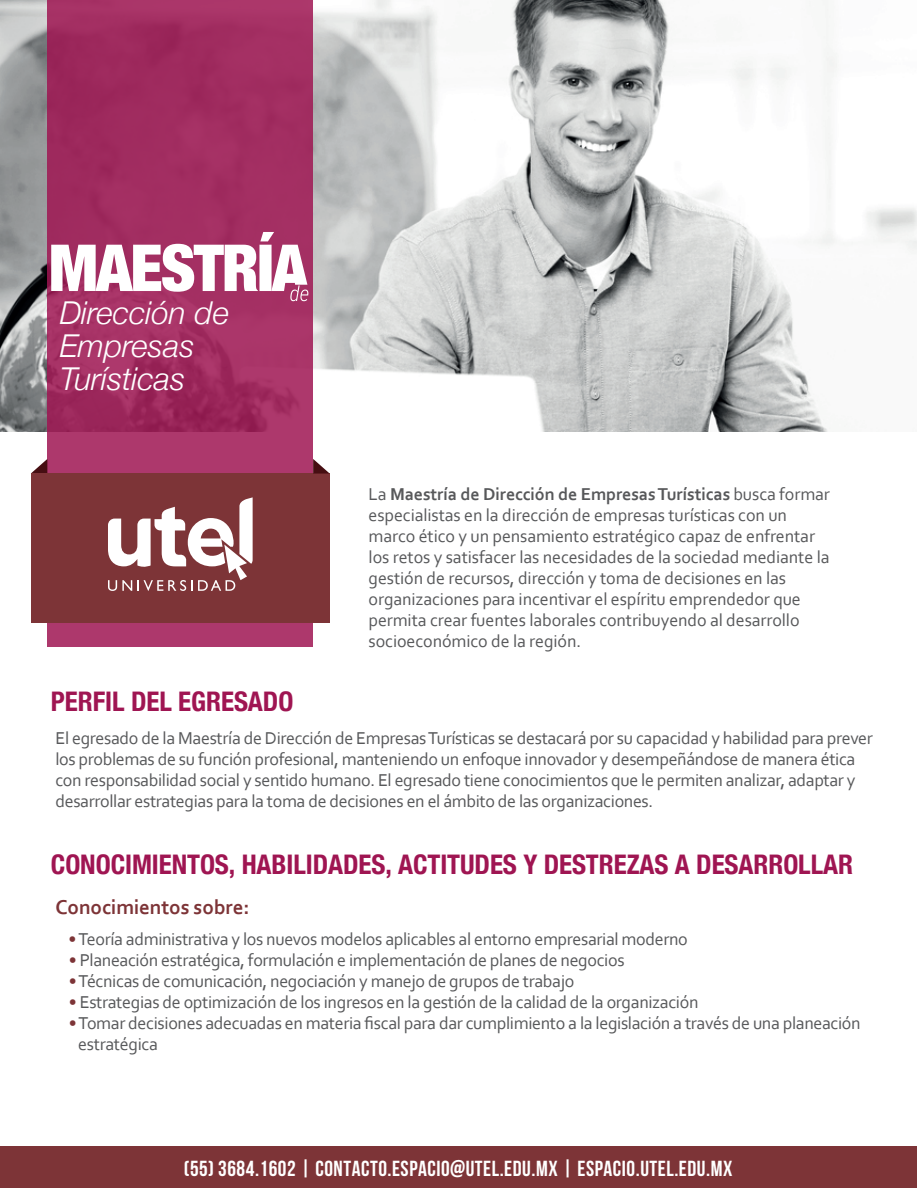
<style>
.page{position:relative;width:917px;height:1188px;background:#fff}
.page>*{position:absolute;margin:0;border:0;box-sizing:border-box;transform-origin:0 0}
.t1{font:italic 300 31.5px/33px "Helvetica Neue";color:#fff}
.t2{font:700 condensed 27px "Helvetica Neue";letter-spacing:-.005em;color:#9f1552}
.t3{font:21.75px "Bebas Neue";letter-spacing:.025em;color:#fff}
.t4{font:700 21px "Corbel";letter-spacing:-.005em;color:#7d3437}
.t5{font:18px/21px "Corbel";letter-spacing:-.02em;color:#57585a}
.s1{font-weight:700}
.s2{color:#7d3437}
</style>
<div class="page">
<img style="left:0;top:0;width:916px;height:432px">
<div style="left:47px;top:0;width:266px;height:647px;background:#a32f62"></div>
<svg style="left:31px;top:459px;width:16px;height:14px"></svg>
<div style="left:31px;top:473px;width:298px;height:150px;background:#7d3437"></div>
<svg style="left:313px;top:459px;width:17px;height:15px"></svg>
<svg style="left:108px;top:497px;width:144px;height:94px"></svg>
<svg style="left:51px;top:232px;width:257px;height:69px"></svg>
<div style="left:0;top:1146px;width:916px;height:42px;background:#7d3437"></div>
<h1 class="t1" style="left:60px;top:294px;width:171px">Dirección de<br>Empresas<br>Turísticas</h1>
<p class="t5" style="left:368px;top:483px;width:463px">La <span class="s1">Maestría de Dirección de EmpresasTurísticas</span> busca formar especialistas en la dirección de empresas turísticas con un marco ético y un pensamiento estratégico capaz de enfrentar los retos y satisfacer las necesidades de la sociedad mediante la gestión de recursos, dirección y toma de decisiones en las organizaciones para incentivar el espíritu emprendedor que permita crear fuentes laborales contribuyendo al desarrollo socioeconómico de la región.</p>
<h2 class="t2" style="left:51px;top:679px;width:244px">PERFIL DEL EGRESADO</h2>
<p class="t5" style="left:55px;top:727px;width:819px">El egresado de la Maestría de Dirección de EmpresasTurísticas se destacará por su capacidad y habilidad para prever los problemas de su función profesional, manteniendo un enfoque innovador y desempeñándose de manera ética con responsabilidad social y sentido humano. El egresado tiene conocimientos que le permiten analizar, adaptar y desarrollar estrategias para la toma de decisiones en el ámbito de las organizaciones.</p>
<h2 class="t2" style="left:51px;top:842px;width:803px">CONOCIMIENTOS, HABILIDADES, ACTITUDES Y DESTREZAS A DESARROLLAR</h2>
<p class="t4" style="left:55px;top:894px;width:195px">Conocimientos sobre:</p>
<p class="t5" style="left:69px;top:928px;width:620px"><span class="s2">•</span>Teoría administrativa y los nuevos modelos aplicables al entorno empresarial moderno</p>
<p class="t5" style="left:69px;top:949px;width:557px"><span class="s2">•</span> Planeación estratégica, formulación e implementación de planes de negocios</p>
<p class="t5" style="left:69px;top:970px;width:507px"><span class="s2">•</span>Técnicas de comunicación, negociación y manejo de grupos de trabajo</p>
<p class="t5" style="left:69px;top:991px;width:631px"><span class="s2">•</span> Estrategias de optimización de los ingresos en la gestión de la calidad de la organización</p>
<p class="t5" style="left:78px;top:1012px;width:783px;text-indent:-10px"><span class="s2">•</span>Tomar decisiones adecuadas en materia fiscal para dar cumplimiento a la legislación a través de una planeación estratégica</p>
<p class="t3" style="left:184px;top:1156px;width:550px">(55) 3684.1602 | CONTACTO.ESPACIO@UTEL.EDU.MX | ESPACIO.UTEL.EDU.MX</p>
</div>
